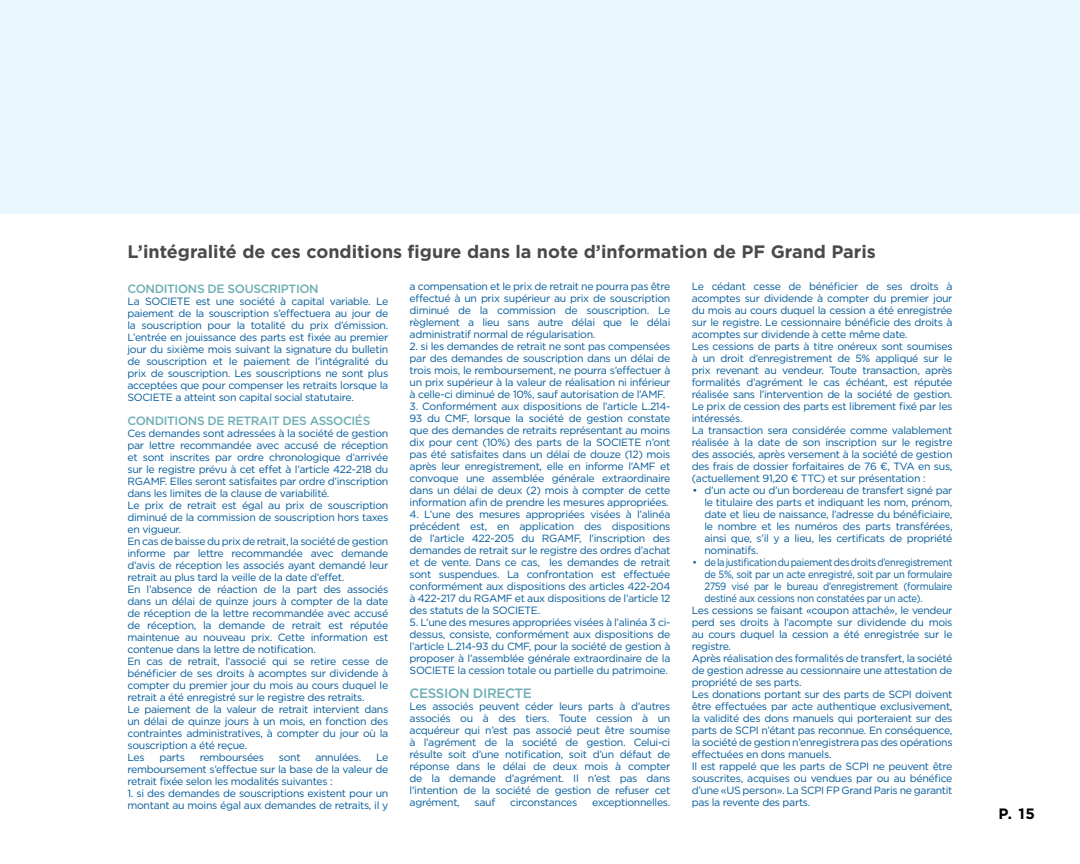
<style>
.page{position:relative;width:1080px;height:864px;background:#fff}
.page>*{position:absolute;margin:0;border:0;box-sizing:border-box;transform-origin:0 0}
.t1{font:700 18px "Gotham";color:#4a4a49}
.t2{font:700 15px "Gotham";color:#000}
.t3{font:500 13.5px "Gotham";letter-spacing:-.03em;color:#6eafb4}
.t4{font:500 12px "Gotham";letter-spacing:-.03em;color:#6eafb4}
.t5{font:10.5px/12px "Gotham";letter-spacing:-.03em;color:#005a9b;text-align:justify}
.t6{font:10.5px "Gotham";letter-spacing:-.03em;color:#005a9b;scale:.9 1}
</style>
<div class="page">
<div style="left:0;top:0;width:1080px;height:214px;background:#eaf6fe"></div>
<h1 class="t1" style="left:128px;top:240px;width:750px">L’intégralité de ces conditions figure dans la note d’information de PF Grand Paris</h1>
<p class="t4" style="left:128px;top:281px;width:193px">CONDITIONS DE SOUSCRIPTION</p>
<p class="t5" style="left:128px;top:295px;width:262px">La SOCIETE est une société à capital variable. Le paiement de la souscription s’effectuera au jour de la souscription pour la totalité du prix d’émission.<br>L’entrée en jouissance des parts est fixée au premier jour du sixième mois suivant la signature du bulletin de souscription et le paiement de l’intégralité du prix de souscription. Les souscriptions ne sont plus acceptées que pour compenser les retraits lorsque la SOCIETE a atteint son capital social statutaire.</p>
<p class="t4" style="left:128px;top:413px;width:244px">CONDITIONS DE RETRAIT DES ASSOCIÉS</p>
<p class="t5" style="left:128px;top:427px;width:262px;text-align:left">Ces demandes sont adressées à la société de gestion par lettre recommandée avec accusé de réception et sont inscrites par ordre chronologique d’arrivée sur le registre prévu à cet effet à l’article 422-218 du RGAMF. Elles seront satisfaites par ordre d’inscription dans les limites de la clause de variabilité.<br>Le prix de retrait est égal au prix de souscription diminué de la commission de souscription hors taxes en vigueur.<br>En cas de baisse du prix de retrait, la société de gestion informe par lettre recommandée avec demande d’avis de réception les associés ayant demandé leur retrait au plus tard la veille de la date d’effet.<br>En l’absence de réaction de la part des associés dans un délai de quinze jours à compter de la date de réception de la lettre recommandée avec accusé de réception, la demande de retrait est réputée maintenue au nouveau prix. Cette information est contenue dans la lettre de notification.<br>En cas de retrait, l’associé qui se retire cesse de bénéficier de ses droits à acomptes sur dividende à compter du premier jour du mois au cours duquel le retrait a été enregistré sur le registre des retraits.<br>Le paiement de la valeur de retrait intervient dans un délai de quinze jours à un mois, en fonction des contraintes administratives, à compter du jour où la souscription a été reçue.<br>Les</p>
<p class="t5" style="left:159px;top:751px;width:27px">parts</p>
<p class="t5" style="left:200px;top:751px;width:66px">remboursées</p>
<p class="t5" style="left:279px;top:751px;width:23px">sont</p>
<p class="t5" style="left:315px;top:751px;width:47px">annulées.</p>
<p class="t5" style="left:128px;top:751px;width:262px;text-indent:249px">Le remboursement s’effectue sur la base de la valeur de retrait fixée selon les modalités suivantes :</p>
<p class="t5" style="left:128px;top:787px;width:262px">1. si des demandes de souscriptions existent pour un montant au moins égal aux demandes de retraits, il y</p>
<p class="t5" style="left:410px;top:280px;width:262px">a compensation et le prix de retrait ne pourra pas être effectué à un prix supérieur au prix de souscription diminué de la commission de souscription. Le règlement a lieu sans autre délai que le délai administratif normal de régularisation.</p>
<p class="t5" style="left:410px;top:340px;width:262px">2. si les demandes de retrait ne sont pas compensées par des demandes de souscription dans un délai de trois mois, le remboursement, ne pourra s’effectuer à un prix supérieur à la valeur de réalisation ni inférieur à celle-ci diminué de 10%, sauf autorisation de l’AMF.</p>
<p class="t5" style="left:410px;top:400px;width:262px">3. Conformément aux dispositions de l’article L.214- 93 du CMF, lorsque la société de gestion constate que des demandes de retraits représentant au moins dix pour cent (10%) des parts de la SOCIETE n’ont pas été satisfaites dans un délai de douze (12) mois après leur enregistrement, elle en informe l’AMF et convoque une assemblée générale extraordinaire dans un délai de deux (2) mois à compter de cette information afin de prendre les mesures appropriées.</p>
<p class="t5" style="left:410px;top:508px;width:262px">4. L’une des mesures appropriées visées à l’alinéa précédent est, en application des dispositions de l’article 422-205 du RGAMF, l’inscription des demandes de retrait sur le registre des ordres d’achat et de vente. Dans ce cas, les demandes de retrait sont suspendues. La confrontation est effectuée conformément aux dispositions des articles 422-204 à 422-217 du RGAMF et aux dispositions de l’article 12 des statuts de la SOCIETE.</p>
<p class="t5" style="left:410px;top:616px;width:262px">5. L’une des mesures appropriées visées à l’alinéa 3 ci&shy;dessus, consiste, conformément aux dispositions de l’article L.214-93 du CMF, pour la société de gestion à proposer à l’assemblée générale extraordinaire de la SOCIETE la cession totale ou partielle du patrimoine.</p>
<p class="t3" style="left:410px;top:685px;width:124px">CESSION DIRECTE</p>
<p class="t5" style="left:410px;top:700px;width:262px">Les associés peuvent céder leurs parts à d’autres associés ou à des tiers. Toute cession à un acquéreur qui n’est pas associé peut être soumise à l’agrément de la société de gestion. Celui-ci résulte soit d’une notification, soit d’un défaut de réponse dans le délai de deux mois à compter de la demande d’agrément. Il n’est pas dans l’intention de la société de gestion de refuser cet agrément,</p>
<p class="t5" style="left:475px;top:796px;width:22px">sauf</p>
<p class="t5" style="left:510px;top:796px;width:69px">circonstances</p>
<p class="t5" style="left:592px;top:796px;width:80px">exceptionnelles.</p>
<p class="t5" style="left:692px;top:280px;width:262px;text-align:left">Le cédant cesse de bénéficier de ses droits à acomptes sur dividende à compter du premier jour du mois au cours duquel la cession a été enregistrée sur le registre. Le cessionnaire bénéficie des droits à acomptes sur dividende à cette même date.<br>Les cessions de parts à titre onéreux sont soumises à un droit d’enregistrement de 5% appliqué sur le prix revenant au vendeur. Toute transaction, après formalités d’agrément le cas échéant, est réputée réalisée sans l’intervention de la société de gestion.<br>Le prix de cession des parts est librement fixé par les intéressés.<br>La transaction sera considérée comme valablement réalisée à la date de son inscription sur le registre des associés, après versement à la société de gestion des frais de dossier forfaitaires de 76 €, TVA en sus, (actuellement 91,20 € TTC) et sur présentation :</p>
<p class="t5" style="left:704px;top:484px;width:250px;text-indent:-12px">• d’un acte ou d’un bordereau de transfert signé par le titulaire des parts et indiquant les nom, prénom, date et lieu de naissance, l’adresse du bénéficiaire, le nombre et les numéros des parts transférées, ainsi que, s’il y a lieu, les certificats de propriété nominatifs.</p>
<p class="t6" style="left:692px;top:556px;width:290px">• de la justification du paiement des droits d’enregistrement</p>
<p class="t6" style="left:704px;top:568px;width:277px">de 5%, soit par un acte enregistré, soit par un formulaire</p>
<p class="t6" style="left:704px;top:580px;width:277px">2759 visé par le bureau d’enregistrement (formulaire</p>
<p class="t6" style="left:704px;top:592px;width:244px">destiné aux cessions non constatées par un acte).</p>
<p class="t5" style="left:692px;top:604px;width:262px">Les cessions se faisant «coupon attaché», le vendeur</p>
<p class="t5" style="left:692px;top:616px;width:262px">perd ses droits à l’acompte sur dividende du mois</p>
<p class="t5" style="left:692px;top:628px;width:262px">au cours duquel la cession a été enregistrée sur le</p>
<p class="t5" style="left:692px;top:640px;width:41px">registre.</p>
<p class="t5" style="left:692px;top:652px;width:262px">Après réalisation des formalités de transfert, la société</p>
<p class="t5" style="left:692px;top:664px;width:262px">de gestion adresse au cessionnaire une attestation de</p>
<p class="t5" style="left:692px;top:676px;width:112px">propriété de ses parts.</p>
<p class="t5" style="left:692px;top:688px;width:262px">Les donations portant sur des parts de SCPI doivent</p>
<p class="t5" style="left:692px;top:700px;width:262px">être effectuées par acte authentique exclusivement,</p>
<p class="t5" style="left:692px;top:712px;width:262px">la validité des dons manuels qui porteraient sur des</p>
<p class="t5" style="left:692px;top:724px;width:262px">parts de SCPI n’étant pas reconnue. En conséquence,</p>
<p class="t5" style="left:692px;top:736px;width:262px">la société de gestion n’enregistrera pas des opérations</p>
<p class="t5" style="left:692px;top:748px;width:141px">effectuées en dons manuels.</p>
<p class="t5" style="left:692px;top:760px;width:262px">Il est rappelé que les parts de SCPI ne peuvent être</p>
<p class="t5" style="left:692px;top:772px;width:262px">souscrites, acquises ou vendues par ou au bénéfice</p>
<p class="t5" style="left:692px;top:784px;width:262px">d’une «US person». La SCPI FP Grand Paris ne garantit</p>
<p class="t5" style="left:692px;top:796px;width:120px">pas la revente des parts.</p>
<h2 class="t2" style="left:999px;top:804px;width:38px">P. 15</h2>
</div>
